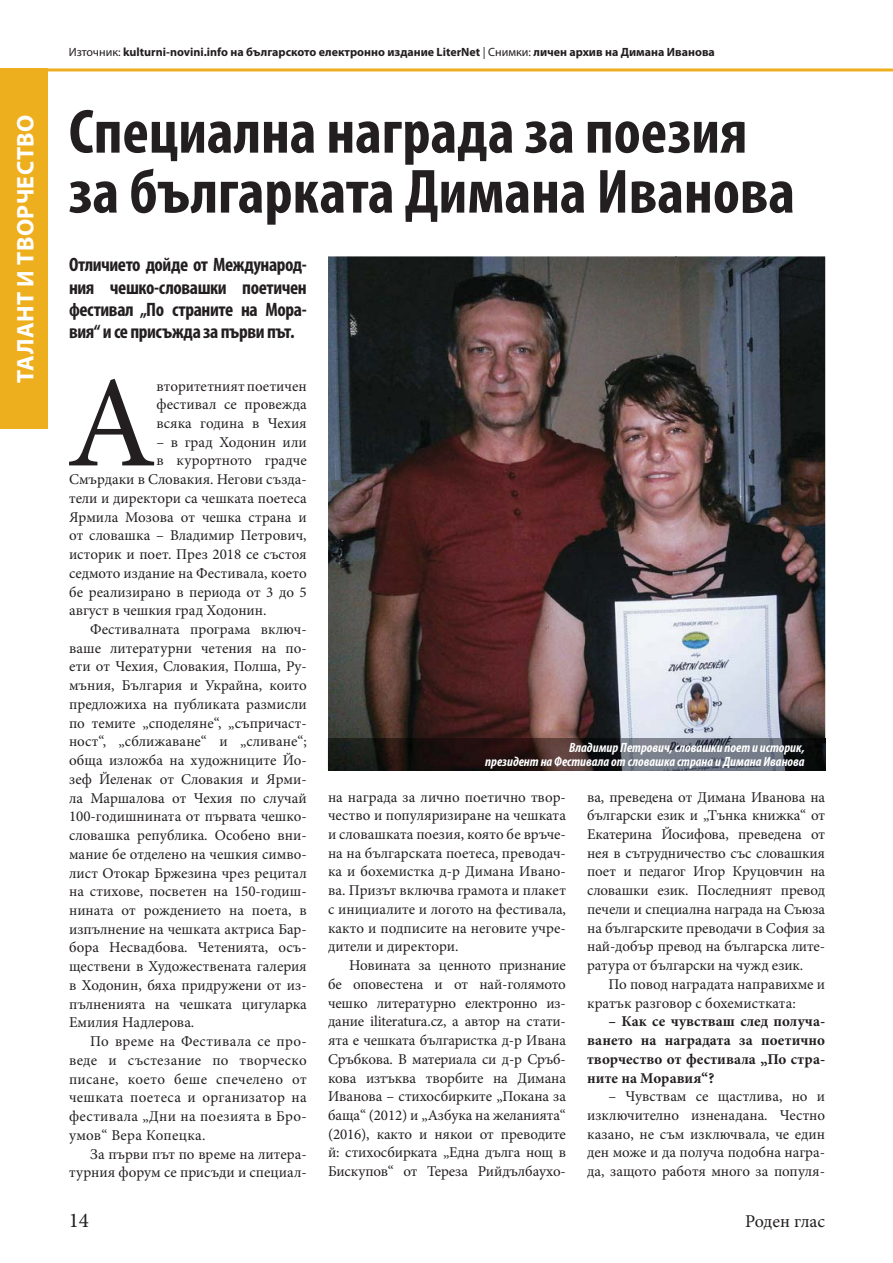
<style>
.page{position:relative;width:893px;height:1263px;background:#fff}
.page>*{position:absolute;margin:0;border:0;box-sizing:border-box;transform-origin:0 0}
.t1{font:130.2px "Minion Pro";color:#231f20}
.t2{font:700 condensed 63px/60px "Myriad Pro";color:#231f20}
.t3{font:700 24px "Myriad Pro";letter-spacing:.02em;color:#fff}
.t4{font:21px "Minion Pro";color:#231f20}
.t5{font:700 condensed 19.5px/22.5px "Myriad Pro";letter-spacing:-.02em;color:#231f20;text-align:justify}
.t6{font:18px "Minion Pro";letter-spacing:-.005em;color:#231f20}
.t7{font:15px/18.8px "Minion Pro";color:#231f20;text-align:justify}
.t8{font:15px "Minion Pro";letter-spacing:.02em;color:#231f20}
.t9{font:700 15px/18.8px "Minion Pro";color:#231f20;text-align:justify}
.t10{font:italic 700 condensed 13.5px/13.5px "Myriad Pro";color:#fff;text-align:right}
.t11{font:700 12px "Myriad Pro";color:#231f20}
.s1{font-weight:400}
</style>
<div class="page">
<hr style="left:0;top:68px;width:893px;height:3px;background:#eeaf1f">
<div style="left:0;top:68px;width:48px;height:361px;background:#eeaf1f"></div>
<img style="left:328px;top:256px;width:348px;height:483px">
<img style="left:676px;top:256px;width:149px;height:483px">
<img style="left:328px;top:739px;width:497px;height:31px">
<p class="t11" style="left:69px;top:45px;width:648px"><span class="s1">Източник:</span> kulturni-novini.info на българското електронно издание LiterNet <span class="s1">| Снимки:</span> личен архив на Димана Иванова</p>
<h3 class="t3" style="left:11px;top:383px;width:270px;rotate:-90deg">ТАЛАНТ И ТВОРЧЕСТВО</h3>
<h2 class="t2" style="left:69px;top:101px;width:728px">Специална награда за поезия за българката Димана Иванова</h2>
<h3 class="t5" style="left:69px;top:253px;width:239px">Отличието дойде от Международ&shy;ния чешко-словашки поетичен фестивал „По страните на Мора&shy;вия“ и се присъжда за първи път.</h3>
<h1 class="t1" style="left:66px;top:344px;width:92px">А</h1>
<p class="t7" style="left:156px;top:376px;width:152px">вторитетният поетичен фестивал се провежда всяка година в Чехия</p>
<p class="t7" style="left:156px;top:432px;width:152px">– в град Ходонин или</p>
<p class="t7" style="left:156px;top:451px;width:152px">в курортното градче</p>
<p class="t7" style="left:69px;top:470px;width:239px">Смърдаки в Словакия. Негови създа-</p>
<p class="t7" style="left:69px;top:488px;width:239px">тели и директори са чешката поетеса</p>
<p class="t7" style="left:69px;top:507px;width:239px">Ярмила Мозова от чешка страна и</p>
<p class="t7" style="left:69px;top:526px;width:239px">от словашка – Владимир Петрович,</p>
<p class="t7" style="left:69px;top:545px;width:239px">историк и поет. През 2018 се състоя</p>
<p class="t7" style="left:69px;top:563px;width:239px">седмото издание на Фестивала, което</p>
<p class="t7" style="left:69px;top:582px;width:239px">бе реализирано в периода от 3 до 5</p>
<p class="t7" style="left:69px;top:601px;width:199px">август в чешкия град Ходонин.</p>
<p class="t7" style="left:90px;top:619px;width:218px">Фестивалната програма включ-</p>
<p class="t7" style="left:69px;top:638px;width:239px">ваше литературни четения на по-</p>
<p class="t7" style="left:69px;top:657px;width:239px">ети от Чехия, Словакия, Полша, Ру-</p>
<p class="t7" style="left:69px;top:676px;width:239px">мъния, България и Украйна, които</p>
<p class="t7" style="left:69px;top:694px;width:239px">предложиха на публиката размисли</p>
<p class="t7" style="left:69px;top:713px;width:239px">по темите „споделяне“, „съпричаст-</p>
<p class="t7" style="left:69px;top:732px;width:239px">ност“, „сближаване“ и „сливане“;</p>
<p class="t7" style="left:69px;top:751px;width:239px">обща изложба на художниците Йо-</p>
<p class="t7" style="left:69px;top:769px;width:239px">зеф Йеленак от Словакия и Ярми-</p>
<p class="t7" style="left:69px;top:788px;width:239px">ла Маршалова от Чехия по случай</p>
<p class="t7" style="left:69px;top:807px;width:239px">100-годишнината от първата чешко-</p>
<p class="t7" style="left:69px;top:826px;width:239px">словашка република. Особено вни-</p>
<p class="t7" style="left:69px;top:844px;width:239px">мание бе отделено на чешкия симво-</p>
<p class="t7" style="left:69px;top:863px;width:239px">лист Отокар Бржезина чрез рецитал</p>
<p class="t7" style="left:69px;top:882px;width:239px">на стихове, посветен на 150-годиш-</p>
<p class="t7" style="left:69px;top:900px;width:239px">нината от рождението на поета, в</p>
<p class="t7" style="left:69px;top:919px;width:239px">изпълнение на чешката актриса Бар-</p>
<p class="t7" style="left:69px;top:938px;width:239px">бора Несвадбова. Четенията, осъ-</p>
<p class="t7" style="left:69px;top:957px;width:239px">ществени в Художествената галерия</p>
<p class="t7" style="left:69px;top:975px;width:239px">в Ходонин, бяха придружени от из-</p>
<p class="t7" style="left:69px;top:994px;width:239px">пълненията на чешката цигуларка</p>
<p class="t7" style="left:69px;top:1013px;width:127px">Емилия Надлерова.</p>
<p class="t8" style="left:90px;top:1032px;width:218px">По време на Фестивала се про-</p>
<p class="t8" style="left:69px;top:1051px;width:239px">веде и състезание по творческо</p>
<p class="t8" style="left:69px;top:1070px;width:239px">писане, което беше спечелено от</p>
<p class="t8" style="left:69px;top:1088px;width:239px">чешката поетеса и организатор на</p>
<p class="t8" style="left:69px;top:1107px;width:239px">фестивала „Дни на поезията в Бро-</p>
<p class="t8" style="left:69px;top:1126px;width:138px">умов“ Вера Копецка.</p>
<p class="t7" style="left:90px;top:1144px;width:218px">За първи път по време на литера-</p>
<p class="t7" style="left:69px;top:1163px;width:239px">турния форум се присъди и специал-</p>
<p class="t10" style="left:485px;top:741px;width:321px">Владимир Петрович, словашки поет и историк,<br>президент на Фестивала от словашка страна и Димана Иванова</p>
<p class="t7" style="left:587px;top:787px;width:239px">ва, преведена от Димана Иванова на български език и „Тънка книжка“ от Екатерина Йосифова, преведена от нея в сътрудничество със словашкия поет и педагог Игор Круцовчин на словашки език. Последният превод печели и специална награда на Съюза на българските преводачи в София за най-добър превод на българска лите&shy;ратура от български на чужд език.</p>
<p class="t7" style="left:587px;top:974px;width:239px;text-indent:21px">По повод наградата направихме и кратък разговор с бохемистката:</p>
<p class="t9" style="left:587px;top:1012px;width:239px;text-indent:21px">– Как се чувстваш след получа&shy;ването на наградата за поетично творчество от фестивала „По стра&shy;ните на Моравия“?</p>
<p class="t7" style="left:587px;top:1087px;width:239px;text-indent:21px">– Чувствам се щастлива, но и изключително изненадана. Честно казано, не съм изключвала, че един ден може и да получа подобна награ&shy;да, защото работя много за популя-</p>
<p class="t7" style="left:328px;top:787px;width:239px">на награда за лично поетично твор&shy;чество и популяризиране на чешката и словашката поезия, която бе връче&shy;на на българската поетеса, преводач&shy;ка и бохемистка д-р Димана Ивано&shy;ва. Призът включва грамота и плакет с инициалите и логото на фестивала, както и подписите на неговите учре&shy;дители и директори.</p>
<p class="t7" style="left:328px;top:956px;width:239px;text-indent:21px">Новината за ценното признание бе оповестена и от най-голямото чешко литературно електронно из&shy;дание iliteratura.cz, а автор на стати&shy;ята е чешката българистка д-р Ивана Сръбкова. В материала си д-р Сръб&shy;кова изтъква творбите на Димана Иванова – стихосбирките „Покана за баща“ (2012) и „Азбука на желанията“ (2016), както и някои от преводите й: стихосбирката „Една дълга нощ в Бискупов“ от Тереза Рийдълбаухо-</p>
<h3 class="t4" style="left:69px;top:1208px;width:22px">14</h3>
<p class="t6" style="left:745px;top:1211px;width:81px">Роден глас</p>
</div>
